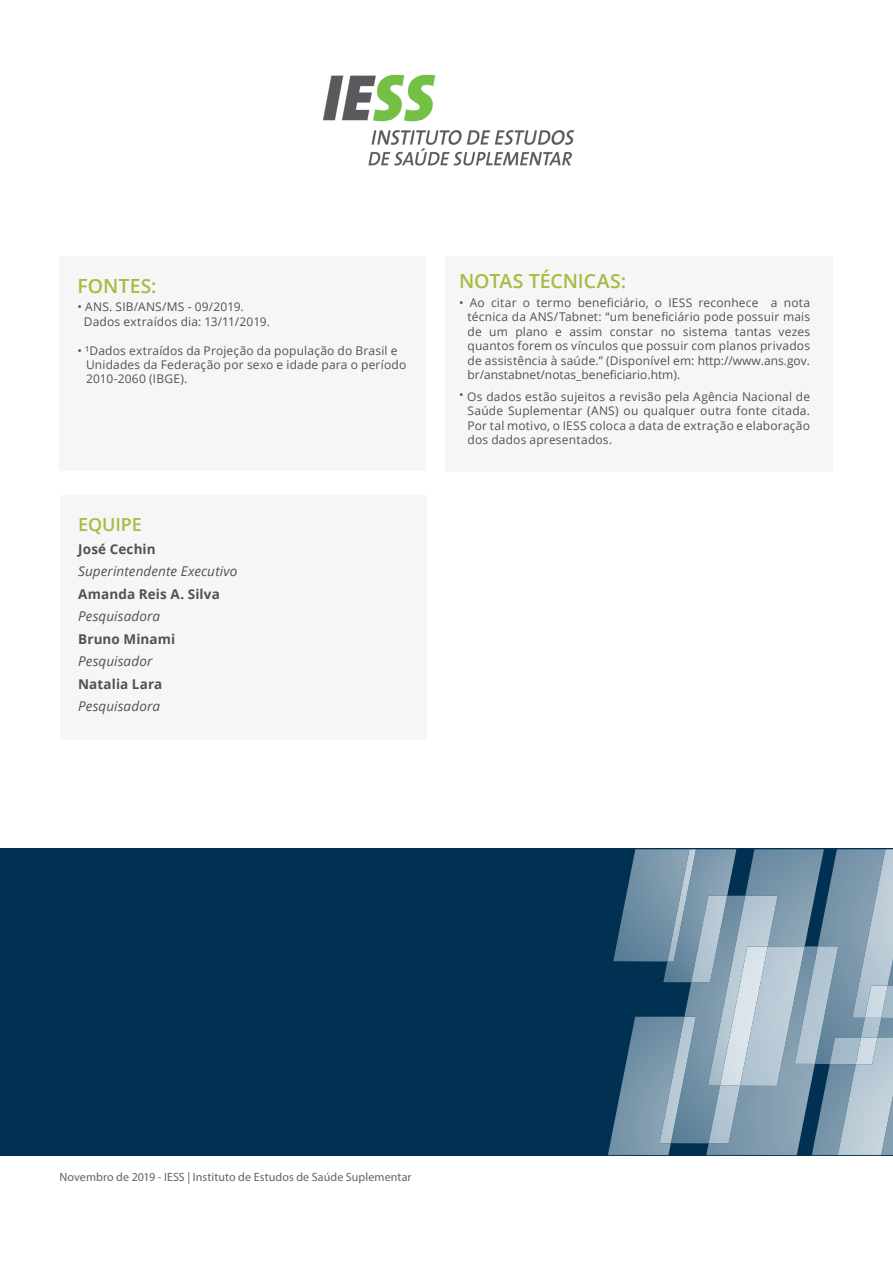
<style>
.page{position:relative;width:893px;height:1263px;background:#fff}
.page>*{position:absolute;margin:0;border:0;box-sizing:border-box;transform-origin:0 0}
.t1{font:600 19.5px "Open Sans";color:#a4bd44}
.t2{font:600 18px "Open Sans";letter-spacing:-.005em;color:#a4bd44}
.t3{font:italic 13.5px "Open Sans";letter-spacing:.01em;color:#515252}
.t4{font:700 13.5px "Open Sans";letter-spacing:.005em;color:#515252}
.t5{font:12px/14.4px "Open Sans";letter-spacing:.015em;color:#515252;text-align:justify}
.t6{font:12px "Myriad Pro";letter-spacing:.01em;color:#636466}
</style>
<div class="page">
<div style="left:0;top:849px;width:893px;height:306px;background:#003052"></div>
<img style="left:671px;top:982px;width:35px;height:161px">
<img style="left:663px;top:849px;width:73px;height:133px">
<img style="left:691px;top:896px;width:17px;height:86px">
<img style="left:608px;top:1155px;width:60px;height:1px">
<img style="left:608px;top:1017px;width:76px;height:138px">
<img style="left:659px;top:1017px;width:37px;height:126px">
<img style="left:613px;top:849px;width:54px;height:112px">
<img style="left:667px;top:849px;width:29px;height:112px">
<img style="left:824px;top:849px;width:37px;height:188px">
<svg style="left:881px;top:1155px;width:12px;height:1px"></svg>
<img style="left:881px;top:1018px;width:12px;height:19px">
<img style="left:861px;top:1018px;width:20px;height:19px">
<img style="left:852px;top:849px;width:41px;height:169px">
<img style="left:888px;top:985px;width:5px;height:33px">
<img style="left:865px;top:985px;width:23px;height:33px">
<img style="left:745px;top:849px;width:79px;height:97px">
<img style="left:708px;top:896px;width:70px;height:50px">
<svg style="left:812px;top:1155px;width:26px;height:1px"></svg>
<img style="left:818px;top:1064px;width:20px;height:91px">
<img style="left:838px;top:1155px;width:43px;height:1px">
<img style="left:838px;top:1037px;width:55px;height:118px">
<img style="left:856px;top:1037px;width:21px;height:27px">
<img style="left:706px;top:1155px;width:91px;height:1px">
<img style="left:706px;top:946px;width:112px;height:209px">
<img style="left:709px;top:1085px;width:31px;height:58px">
<img style="left:805px;top:946px;width:33px;height:118px">
<img style="left:768px;top:946px;width:37px;height:140px">
<img style="left:720px;top:946px;width:48px;height:140px">
<div style="left:446px;top:256px;width:387px;height:216px;background:#f6f6f6"></div>
<div style="left:60px;top:495px;width:366px;height:245px;background:#f6f6f6"></div>
<div style="left:60px;top:256px;width:366px;height:215px;background:#f6f6f6"></div>
<img style="left:323px;top:74px;width:252px;height:92px">
<h1 class="t1" style="left:78px;top:272px;width:81px">FONTES:</h1>
<p class="t5" style="left:84px;top:300px;width:188px;text-indent:-6px">• ANS. SIB/ANS/MS - 09/2019.<br>Dados extraídos dia: 13/11/2019.</p>
<p class="t5" style="left:86px;top:343px;width:322px;text-align:left;text-indent:-9px">• ¹Dados extraídos da Projeção da população do Brasil e<br>Unidades da Federação por sexo e idade para o período<br>2010-2060 (IBGE).</p>
<h2 class="t2" style="left:78px;top:512px;width:62px">EQUIPE</h2>
<p class="t4" style="left:78px;top:539px;width:79px">José Cechin</p>
<p class="t3" style="left:78px;top:562px;width:161px">Superintendente Executivo</p>
<p class="t4" style="left:78px;top:584px;width:143px">Amanda Reis A. Silva</p>
<p class="t3" style="left:78px;top:607px;width:83px">Pesquisadora</p>
<p class="t4" style="left:78px;top:629px;width:99px">Bruno Minami</p>
<p class="t3" style="left:78px;top:652px;width:76px">Pesquisador</p>
<p class="t4" style="left:78px;top:674px;width:86px">Natalia Lara</p>
<p class="t3" style="left:78px;top:697px;width:83px">Pesquisadora</p>
<h1 class="t1" style="left:459px;top:268px;width:169px">N OTAS TÉCN ICAS:</h1>
<p class="t5" style="left:468px;top:295px;width:344px;text-indent:-9px">• Ao citar o termo beneficiário, o IESS reconhece a nota técnica da ANS/Tabnet: “um beneficiário pode possuir mais de um plano e assim constar no sistema tantas vezes quantos forem os vínculos que possuir com planos privados de assistência à saúde.” (Disponível em: http://www.ans.gov. br/anstabnet/notas_beneficiario.htm).</p>
<p class="t5" style="left:468px;top:389px;width:344px;text-indent:-9px">• Os dados estão sujeitos a revisão pela Agência Nacional de Saúde Suplementar (ANS) ou qualquer outra fonte citada.<br>Por tal motivo, o IESS coloca a data de extração e elaboração dos dados apresentados.</p>
<p class="t6" style="left:60px;top:1169px;width:353px">Novembro de 2019 - IESS | Instituto de Estudos de Saúde Suplementar</p>
</div>
